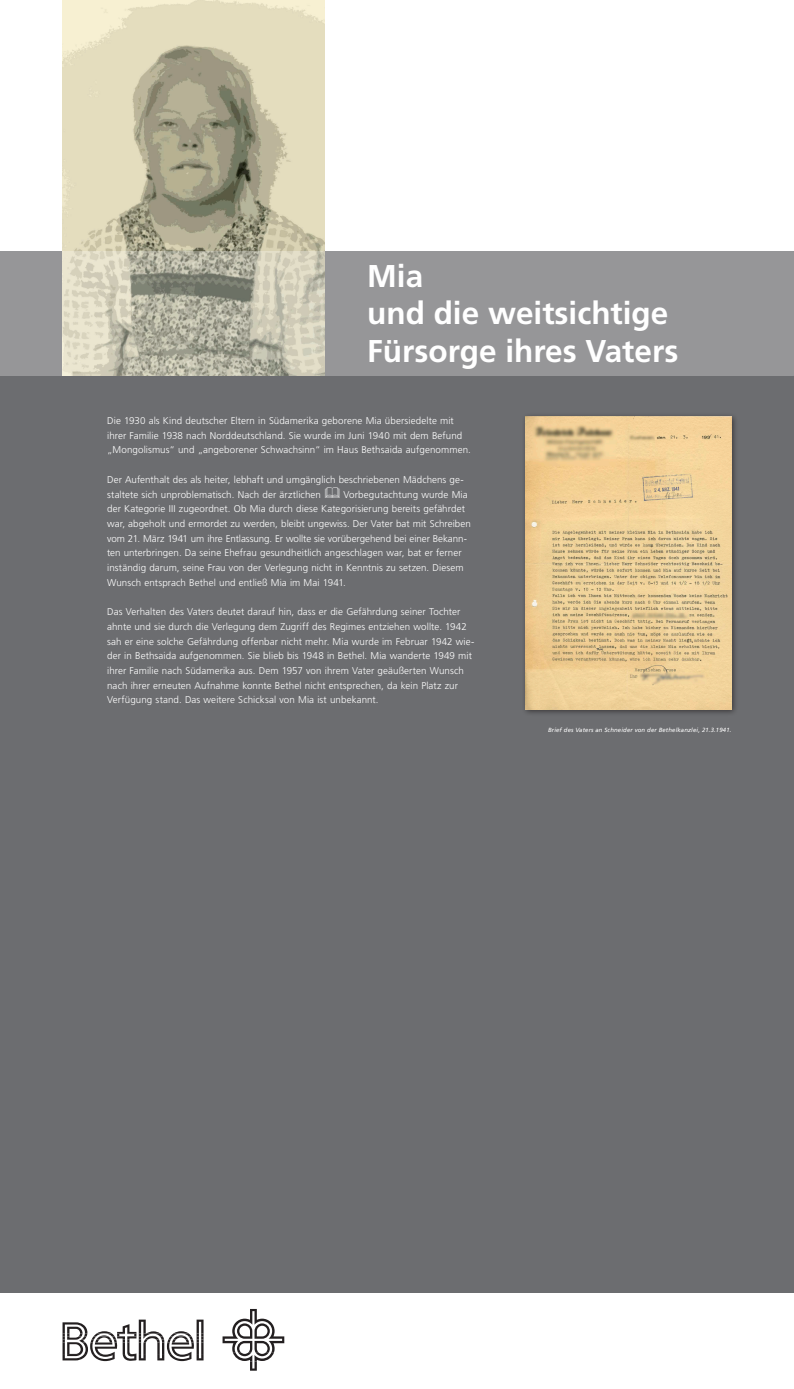
<style>
.page{position:relative;width:794px;height:1389px;background:#fff}
.page>*{position:absolute;margin:0;border:0;box-sizing:border-box;transform-origin:0 0}
.t1{font:700 31.5px/37.8px "Frutiger LT Std";color:#fff}
.t2{font:300 9.8px/14.7px "Frutiger LT Std";letter-spacing:.005em;color:#fff}
.t3{font:italic 5.95px "Frutiger LT Pro";letter-spacing:.025em;color:#fff}
</style>
<div class="page">
<div style="left:0;top:251px;width:794px;height:1042px;background:#6c6d70"></div>
<svg style="left:222px;top:1309px;width:62px;height:62px"></svg>
<svg style="left:63px;top:1320px;width:140px;height:41px"></svg>
<img style="left:63px;top:0;width:262px;height:251px">
<svg style="left:0;top:251px;width:794px;height:125px;background:#a3a29d"></svg>
<div style="left:521px;top:413px;width:217px;height:304px;background:#231f20;opacity:.7"></div>
<img style="left:526px;top:417px;width:205px;height:293px">
<p class="t1" style="left:367px;top:257px;width:58px">Mia</p>
<p class="t1" style="left:367px;top:295px;width:312px">und die weitsichtige<br>Fürsorge ihres Vaters</p>
<p class="t2" style="left:107px;top:413px;width:365px">Die 1930 als Kind deutscher Eltern in Südamerika geborene Mia übersiedelte mit ihrer Familie 1938 nach Norddeutschland. Sie wurde im Juni 1940 mit dem Befund „Mongolismus“ und „angeborener Schwachsinn“ im Haus Bethsaida aufgenommen.</p>
<p class="t2" style="left:107px;top:472px;width:358px">Der Aufenthalt des als heiter, lebhaft und umgänglich beschriebenen Mädchens ge&shy;staltete sich unproblematisch. Nach der ärztlichen</p>
<p class="t2" style="left:107px;top:487px;width:365px;text-indent:236px">Vorbegutachtung wurde Mia der Kategorie III zugeordnet. Ob Mia durch diese Kategorisierung bereits gefährdet war, abgeholt und ermordet zu werden, bleibt ungewiss. Der Vater bat mit Schreiben vom 21. März 1941 um ihre Entlassung. Er wollte sie vorübergehend bei einer Bekann&shy;ten unterbringen. Da seine Ehefrau gesundheitlich angeschlagen war, bat er ferner inständig darum, seine Frau von der Verlegung nicht in Kenntnis zu setzen. Diesem Wunsch entsprach Bethel und entließ Mia im Mai 1941.</p>
<p class="t2" style="left:107px;top:605px;width:369px">Das Verhalten des Vaters deutet darauf hin, dass er die Gefährdung seiner Tochter ahnte und sie durch die Verlegung dem Zugriff des Regimes entziehen wollte. 1942 sah er eine solche Gefährdung offenbar nicht mehr. Mia wurde im Februar 1942 wie&shy;der in Bethsaida aufgenommen. Sie blieb bis 1948 in Bethel. Mia wanderte 1949 mit ihrer Familie nach Südamerika aus. Dem 1957 von ihrem Vater geäußerten Wunsch nach ihrer erneuten Aufnahme konnte Bethel nicht entsprechen, da kein Platz zur Verfügung stand. Das weitere Schicksal von Mia ist unbekannt.</p>
<p class="t3" style="left:548px;top:726px;width:185px">Brief des Vaters an Schneider von der Bethelkanzlei, 21.3.1941.</p>
</div>
